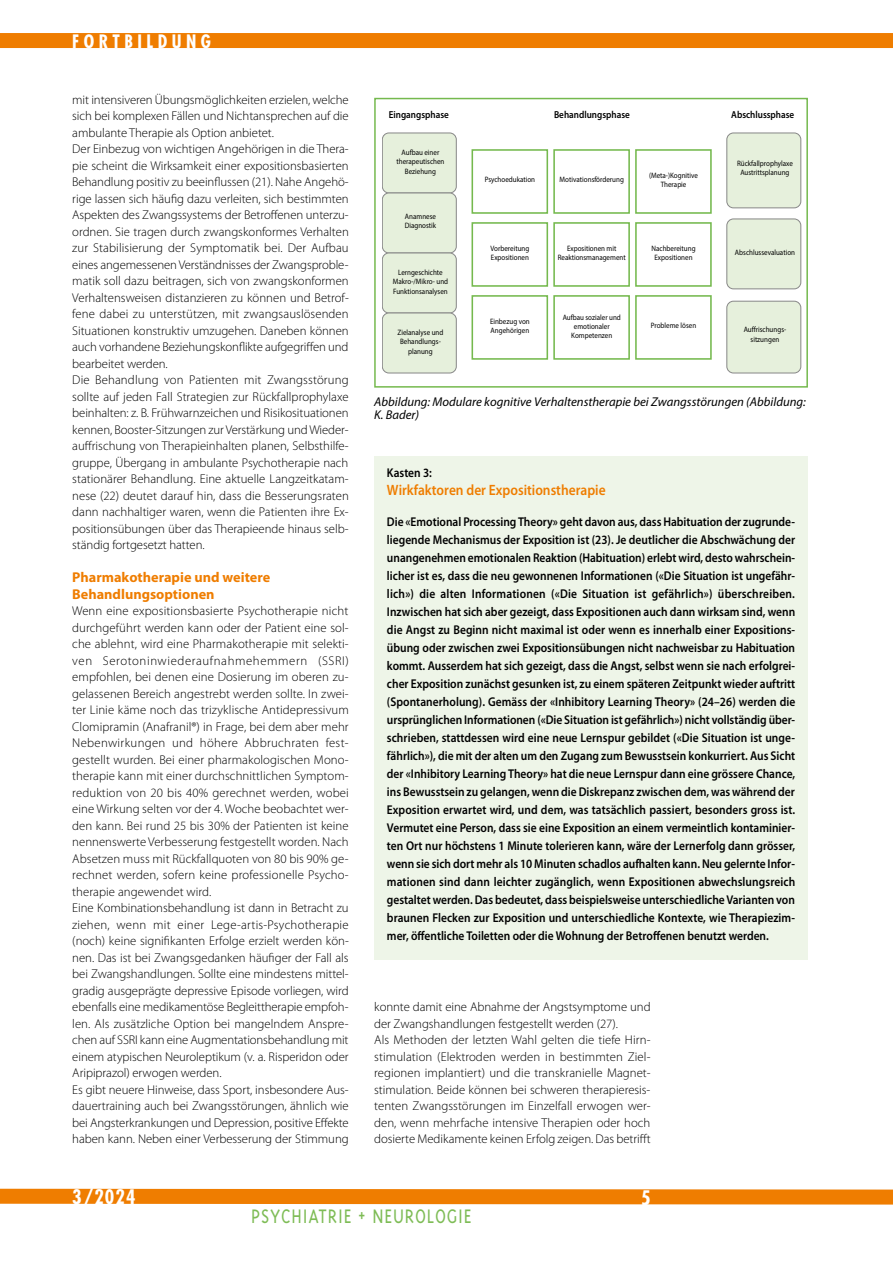
<style>
.page{position:relative;width:893px;height:1263px;background:#fff}
.page>*{position:absolute;margin:0;border:0;box-sizing:border-box;transform-origin:0 0}
.t1{font:300 22.5px "Triplex";letter-spacing:.04em;color:#7ebc56;scale:.88 1}
.t2{font:700 condensed 19.5px "Futura";color:#fff}
.t3{font:700 condensed 18px "Futura";letter-spacing:.25em;color:#fff}
.t4{font:600 15px "Myriad Pro";color:#ef7d00;scale:.9 1}
.t5{font:700 14.25px/16.5px "Myriad Pro";color:#ef7d00}
.t6{font:300 12.75px/16.5px "Myriad Pro";color:#000}
.t7{font:600 12.75px/18px "Myriad Pro";color:#000;text-align:justify;scale:.9 1}
.t8{font:italic 12.75px/13.5px "Myriad Pro";color:#000}
.t9{font:600 10.2px "Myriad Pro";color:#000;scale:.9 1}
.t10{font:7.8px/9.3px "Myriad Pro";color:#000;text-align:center;scale:.9 1}
</style>
<div class="page">
<div style="left:0;top:33px;width:893px;height:15px;background:#ef7d00"></div>
<svg style="left:0;top:1188px;width:893px;height:17px;background:#f08c1d"></svg>
<div style="left:374px;top:457px;width:434px;height:503px;background:#eef5e8"></div>
<div style="left:471px;top:149px;width:77px;height:65px;background:#fff;border:2px solid #75b94e"></div>
<div style="left:553px;top:149px;width:77px;height:65px;background:#fff;border:2px solid #75b94e"></div>
<div style="left:635px;top:149px;width:77px;height:65px;background:#fff;border:2px solid #75b94e"></div>
<div style="left:471px;top:222px;width:77px;height:65px;background:#fff;border:2px solid #75b94e"></div>
<div style="left:553px;top:222px;width:77px;height:65px;background:#fff;border:2px solid #75b94e"></div>
<div style="left:635px;top:222px;width:77px;height:65px;background:#fff;border:2px solid #75b94e"></div>
<div style="left:471px;top:295px;width:77px;height:65px;background:#fff;border:2px solid #75b94e"></div>
<div style="left:553px;top:295px;width:77px;height:65px;background:#fff;border:2px solid #75b94e"></div>
<div style="left:635px;top:295px;width:77px;height:65px;background:#fff;border:2px solid #75b94e"></div>
<div style="left:382px;top:133px;width:74px;height:60px;background:#e6f0dc;border-radius:7px"></div>
<div style="left:382px;top:133px;width:74px;height:60px;border:1px solid #878787;border-radius:7px"></div>
<div style="left:727px;top:133px;width:74px;height:75px;background:#e6f0dc;border-radius:7px"></div>
<div style="left:727px;top:133px;width:74px;height:75px;border:1px solid #878787;border-radius:7px"></div>
<div style="left:382px;top:193px;width:74px;height:60px;background:#e6f0dc;border-radius:7px"></div>
<div style="left:382px;top:193px;width:74px;height:60px;border:1px solid #878787;border-radius:7px"></div>
<div style="left:727px;top:219px;width:74px;height:70px;background:#e6f0dc;border-radius:7px"></div>
<div style="left:727px;top:219px;width:74px;height:70px;border:1px solid #878787;border-radius:7px"></div>
<div style="left:382px;top:253px;width:74px;height:60px;background:#e6f0dc;border-radius:7px"></div>
<div style="left:382px;top:253px;width:74px;height:60px;border:1px solid #878787;border-radius:7px"></div>
<div style="left:727px;top:301px;width:74px;height:72px;background:#e6f0dc;border-radius:7px"></div>
<div style="left:727px;top:301px;width:74px;height:72px;border:1px solid #878787;border-radius:7px"></div>
<div style="left:382px;top:313px;width:74px;height:60px;background:#e6f0dc;border-radius:7px"></div>
<div style="left:382px;top:313px;width:74px;height:60px;border:1px solid #878787;border-radius:7px"></div>
<div style="left:374px;top:98px;width:434px;height:290px;border:2px solid #75b94e"></div>
<h3 class="t3" style="left:72px;top:30px;width:140px">FORTBILDUNG</h3>
<p class="t6" style="left:72px;top:91px;width:278px">mit intensiveren Übungsmöglichkeiten erzielen, welche sich bei komplexen Fällen und Nichtansprechen auf die ambulante Therapie als Option anbietet.<br>Der Einbezug von wichtigen Angehörigen in die Thera&shy;pie scheint die Wirksamkeit einer expositionsbasierten Behandlung positiv zu beeinflussen (21). Nahe Angehö&shy;rige lassen sich häufig dazu verleiten, sich bestimmten Aspekten des Zwangssystems der Betroffenen unterzu&shy;ordnen. Sie tragen durch zwangskonformes Verhalten zur Stabilisierung der Symptomatik bei. Der Aufbau eines angemessenen Verständnisses der Zwangsproble&shy;matik soll dazu beitragen, sich von zwangskonformen Verhaltensweisen distanzieren zu können und Betrof&shy;fene dabei zu unterstützen, mit zwangsauslösenden Situationen konstruktiv umzugehen. Daneben können auch vorhandene Beziehungskonflikte aufgegriffen und bearbeitet werden.<br>Die Behandlung von Patienten mit Zwangsstörung sollte auf jeden Fall Strategien zur Rückfallprophylaxe beinhalten: z. B. Frühwarnzeichen und Risikosituationen kennen, Booster-Sitzungen zur Verstärkung und Wieder&shy;auffrischung von Therapieinhalten planen, Selbsthilfe&shy;gruppe, Übergang in ambulante Psychotherapie nach stationärer Behandlung. Eine aktuelle Langzeitkatam&shy;nese (22) deutet darauf hin, dass die Besserungsraten dann nachhaltiger waren, wenn die Patienten ihre Ex&shy;positionsübungen über das Therapieende hinaus selb&shy;ständig fortgesetzt hatten.</p>
<p class="t5" style="left:72px;top:569px;width:200px">Pharmakotherapie und weitere<br>Behandlungsoptionen</p>
<p class="t6" style="left:72px;top:603px;width:278px">Wenn eine expositionsbasierte Psychotherapie nicht durchgeführt werden kann oder der Patient eine sol&shy;che ablehnt, wird eine Pharmakotherapie mit selekti&shy;ven Serotoninwiederaufnahmehemmern (SSRI) empfohlen, bei denen eine Dosierung im oberen zu&shy;gelassenen Bereich angestrebt werden sollte. In zwei&shy;ter Linie käme noch das trizyklische Antidepressivum Clomipramin (Anafranil®) in Frage, bei dem aber mehr Nebenwirkungen und höhere Abbruchraten fest&shy;gestellt wurden. Bei einer pharmakologischen Mono&shy;therapie kann mit einer durchschnittlichen Symptom&shy;reduktion von 20 bis 40% gerechnet werden, wobei eine Wirkung selten vor der 4. Woche beobachtet wer&shy;den kann. Bei rund 25 bis 30% der Patienten ist keine nennenswerte Verbesserung festgestellt worden. Nach Absetzen muss mit Rückfallquoten von 80 bis 90% ge&shy;rechnet werden, sofern keine professionelle Psycho&shy;therapie angewendet wird.<br>Eine Kombinationsbehandlung ist dann in Betracht zu ziehen, wenn mit einer Lege-artis-Psychotherapie (noch) keine signifikanten Erfolge erzielt werden kön&shy;nen. Das ist bei Zwangsgedanken häufiger der Fall als bei Zwangshandlungen. Sollte eine mindestens mittel&shy;gradig ausgeprägte depressive Episode vorliegen, wird ebenfalls eine medikamentöse Begleittherapie empfoh&shy;len. Als zusätzliche Option bei mangelndem Anspre&shy;chen auf SSRI kann eine Augmentationsbehandlung mit einem atypischen Neuroleptikum (v. a. Risperidon oder Aripiprazol) erwogen werden.<br>Es gibt neuere Hinweise, dass Sport, insbesondere Aus&shy;dauertraining auch bei Zwangsstörungen, ähnlich wie bei Angsterkrankungen und Depression, positive Effekte haben kann. Neben einer Verbesserung der Stimmung</p>
<p class="t9" style="left:389px;top:109px;width:68px">Eingangsphase</p>
<p class="t9" style="left:554px;top:109px;width:86px">Behandlungsphase</p>
<p class="t9" style="left:731px;top:109px;width:72px">Abschlussphase</p>
<p class="t10" style="left:396px;top:148px;width:55px">Aufbau einer therapeutischen<br>Beziehung</p>
<p class="t10" style="left:737px;top:158px;width:63px">Rückfallprophylaxe<br>Austrittsplanung</p>
<p class="t10" style="left:405px;top:211px;width:36px;text-align:left">Anamnese<br>Diagnostik</p>
<p class="t10" style="left:735px;top:247px;width:68px">Abschlussevaluation</p>
<p class="t10" style="left:393px;top:268px;width:63px">Lerngeschichte<br>Makro-/Mikro- und<br>Funktionsanalysen</p>
<p class="t10" style="left:744px;top:325px;width:49px">Auffrischungs&shy;sitzungen</p>
<p class="t10" style="left:485px;top:175px;width:57px">Psychoedukation</p>
<p class="t10" style="left:560px;top:175px;width:73px">Motivationsförderung</p>
<p class="t10" style="left:649px;top:170px;width:56px">(Meta-)Kognitive<br>Therapie</p>
<p class="t10" style="left:491px;top:243px;width:45px;text-align:left">Vorbereitung<br>Expositionen</p>
<p class="t10" style="left:558px;top:243px;width:77px">Expositionen mit<br>Reaktionsmanagement</p>
<p class="t10" style="left:652px;top:243px;width:50px">Nachbereitung<br>Expositionen</p>
<p class="t10" style="left:490px;top:316px;width:46px;text-align:left">Einbezug von<br>Angehörigen</p>
<p class="t10" style="left:563px;top:312px;width:66px">Aufbau sozialer und emotionaler<br>Kompetenzen</p>
<p class="t10" style="left:651px;top:321px;width:52px">Probleme lösen</p>
<p class="t10" style="left:398px;top:328px;width:52px">Zielanalyse und<br>Behandlungs&shy;planung</p>
<p class="t8" style="left:374px;top:395px;width:433px">Abbildung: Modulare kognitive Verhaltenstherapie bei Zwangsstörungen (Abbildung:<br>K. Bader)</p>
<p class="t7" style="left:387px;top:464px;width:52px">Kasten 3:</p>
<p class="t4" style="left:387px;top:482px;width:245px">Wirkfaktoren der Expositionstherapie</p>
<p class="t7" style="left:387px;top:513px;width:455px">Die «Emotional Processing Theory» geht davon aus, dass Habituation der zugrunde&shy;liegende Mechanismus der Exposition ist (23). Je deutlicher die Abschwächung der unangenehmen emotionalen Reaktion (Habituation) erlebt wird, desto wahrschein&shy;licher ist es, dass die neu gewonnenen Informationen («Die Situation ist ungefähr&shy;lich») die alten Informationen («Die Situation ist gefährlich») überschreiben.<br>Inzwischen hat sich aber gezeigt, dass Expositionen auch dann wirksam sind, wenn die Angst zu Beginn nicht maximal ist oder wenn es innerhalb einer Expositions&shy;übung oder zwischen zwei Expositionsübungen nicht nachweisbar zu Habituation kommt. Ausserdem hat sich gezeigt, dass die Angst, selbst wenn sie nach erfolgrei&shy;cher Exposition zunächst gesunken ist, zu einem späteren Zeitpunkt wieder auftritt (Spontanerholung). Gemäss der «Inhibitory Learning Theory» (24–26) werden die ursprünglichen Informationen («Die Situation ist gefährlich») nicht vollständig über&shy;schrieben, stattdessen wird eine neue Lernspur gebildet («Die Situation ist unge&shy;fährlich»), die mit der alten um den Zugang zum Bewusstsein konkurriert. Aus Sicht der «Inhibitory Learning Theory» hat die neue Lernspur dann eine grössere Chance, ins Bewusstsein zu gelangen, wenn die Diskrepanz zwischen dem, was während der Exposition erwartet wird, und dem, was tatsächlich passiert, besonders gross ist.<br>Vermutet eine Person, dass sie eine Exposition an einem vermeintlich kontaminier&shy;ten Ort nur höchstens 1 Minute tolerieren kann, wäre der Lernerfolg dann grösser, wenn sie sich dort mehr als 10 Minuten schadlos aufhalten kann. Neu gelernte Infor&shy;mationen sind dann leichter zugänglich, wenn Expositionen abwechslungsreich gestaltet werden. Das bedeutet, dass beispielsweise unterschiedliche Varianten von braunen Flecken zur Exposition und unterschiedliche Kontexte, wie Therapiezim&shy;mer, öffentliche Toiletten oder die Wohnung der Betroffenen benutzt werden.</p>
<p class="t6" style="left:374px;top:999px;width:278px">konnte damit eine Abnahme der Angstsymptome und der Zwangshandlungen festgestellt werden (27).<br>Als Methoden der letzten Wahl gelten die tiefe Hirn&shy;stimulation (Elektroden werden in bestimmten Ziel&shy;regionen implantiert) und die transkranielle Magnet&shy;stimulation. Beide können bei schweren therapieresis&shy;tenten Zwangsstörungen im Einzelfall erwogen wer&shy;den, wenn mehrfache intensive Therapien oder hoch dosierte Medikamente keinen Erfolg zeigen. Das betrifft</p>
<h2 class="t2" style="left:72px;top:1184px;width:65px">3/2024</h2>
<h2 class="t2" style="left:641px;top:1185px;width:11px">5</h2>
<h1 class="t1" style="left:251px;top:1203px;width:252px">PSYCHIATRIE + NEUROLOGIE</h1>
</div>
